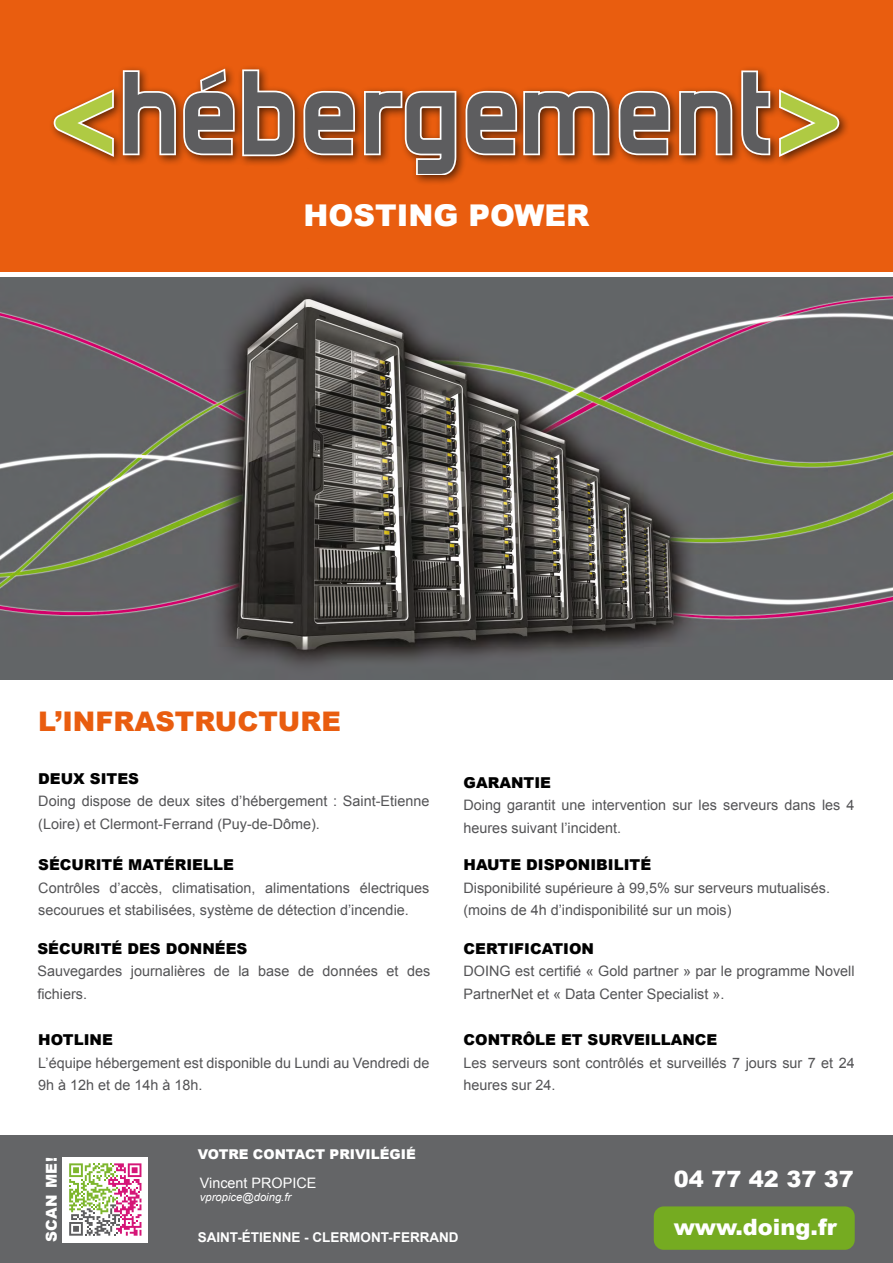
<style>
.page{position:relative;width:893px;height:1263px;background:#fff}
.page>*{position:absolute;margin:0;border:0;box-sizing:border-box;transform-origin:0 0}
.t1{font:900 30px "Arial";color:#fff}
.t2{font:900 27px "Arial";color:#e95d0f}
.t3{font:900 22.5px "Arial";color:#fff}
.t4{font:900 15px "Arial";color:#000}
.t5{font:900 15px "Arial";letter-spacing:.03em;color:#fff}
.t6{font:14.4px/22.5px "Arial";color:#535355}
.t7{font:14.4px "Arial";color:#fff}
.t8{font:700 13.5px "Arial";color:#fff}
.t9{font:900 13.5px "Arial";color:#fff}
.t10{font:italic 11.25px "Arial";color:#fff}
</style>
<div class="page">
<div style="left:0;top:0;width:893px;height:271px;background:#e95d0f"></div>
<img style="left:0;top:277px;width:893px;height:402px">
<div style="left:49px;top:64px;width:801px;height:122px;background:#000;opacity:.6"></div>
<svg style="left:54px;top:89px;width:60px;height:68px"></svg>
<svg style="left:779px;top:89px;width:60px;height:68px"></svg>
<svg style="left:123px;top:70px;width:53px;height:85px"></svg>
<svg style="left:183px;top:69px;width:52px;height:86px;background:#96705c"></svg>
<svg style="left:303px;top:91px;width:52px;height:64px;background:#867369"></svg>
<svg style="left:364px;top:91px;width:92px;height:84px"></svg>
<svg style="left:466px;top:91px;width:51px;height:64px;background:#84726a"></svg>
<svg style="left:523px;top:91px;width:86px;height:64px;background:#956f5a"></svg>
<svg style="left:619px;top:91px;width:51px;height:64px;background:#84736a"></svg>
<svg style="left:679px;top:91px;width:53px;height:64px;background:#94715f"></svg>
<svg style="left:741px;top:71px;width:29px;height:84px;background:#927160"></svg>
<svg style="left:242px;top:69px;width:53px;height:87px"></svg>
<div style="left:0;top:1135px;width:893px;height:128px;background:#646567"></div>
<div style="left:654px;top:1206px;width:201px;height:44px;background:#75ab21;border-radius:10px"></div>
<div style="left:63px;top:1157px;width:85px;height:85px;background:#fff"></div>
<svg style="left:69px;top:1163px;width:72px;height:73px"></svg>
<h1 class="t1" style="left:303px;top:194px;width:288px">HOSTING POWER</h1>
<h2 class="t2" style="left:38px;top:701px;width:304px">L’INFRASTRUCTURE</h2>
<p class="t4" style="left:38px;top:767px;width:102px">DEUX SITES</p>
<p class="t6" style="left:38px;top:790px;width:393px">Doing dispose de deux sites d’hébergement : Saint-Etienne (Loire) et Clermont-Ferrand (Puy-de-Dôme).</p>
<p class="t4" style="left:38px;top:854px;width:197px">SÉCURITÉ MATÉRIELLE</p>
<p class="t6" style="left:38px;top:877px;width:393px">Contrôles d’accès, climatisation, alimentations électriques secourues et stabilisées, système de détection d’incendie.</p>
<p class="t4" style="left:37px;top:937px;width:211px">SÉCURITÉ DES DONNÉES</p>
<p class="t6" style="left:37px;top:960px;width:394px">Sauvegardes journalières de la base de données et des fichiers.</p>
<p class="t4" style="left:38px;top:1029px;width:76px">HOTLINE</p>
<p class="t6" style="left:38px;top:1051px;width:393px">L’équipe hébergement est disponible du Lundi au Vendredi de<br>9h à 12h et de 14h à 18h.</p>
<p class="t4" style="left:463px;top:772px;width:89px">GARANTIE</p>
<p class="t6" style="left:463px;top:794px;width:393px">Doing garantit une intervention sur les serveurs dans les 4 heures suivant l’incident.</p>
<p class="t4" style="left:463px;top:854px;width:189px">HAUTE DISPONIBILITÉ</p>
<p class="t6" style="left:463px;top:877px;width:368px">Disponibilité supérieure à 99,5% sur serveurs mutualisés. (moins de 4h d’indisponibilité sur un mois)</p>
<p class="t4" style="left:463px;top:937px;width:132px">CERTIFICATION</p>
<p class="t6" style="left:463px;top:960px;width:393px">DOING est certifié « Gold partner » par le programme Novell<br>PartnerNet et « Data Center Specialist ».</p>
<p class="t4" style="left:463px;top:1029px;width:255px">CONTRÔLE ET SURVEILLANCE</p>
<p class="t6" style="left:463px;top:1051px;width:393px">Les serveurs sont contrôlés et surveillés 7 jours sur 7 et 24 heures sur 24.</p>
<p class="t5" style="left:40px;top:1242px;width:86px;rotate:-90deg">SCAN ME!</p>
<p class="t9" style="left:198px;top:1145px;width:220px">VOTRE CONTACT PRIVILÉGIÉ</p>
<p class="t7" style="left:200px;top:1173px;width:118px">Vincent PROPICE</p>
<p class="t10" style="left:200px;top:1190px;width:93px">vpropice@doing.fr</p>
<h3 class="t3" style="left:674px;top:1163px;width:182px">04 77 42 37 37</h3>
<p class="t8" style="left:198px;top:1228px;width:262px">SAINT-ÉTIENNE - CLERMONT-FERRAND</p>
<h3 class="t3" style="left:674px;top:1210px;width:165px">www.doing.fr</h3>
</div>
